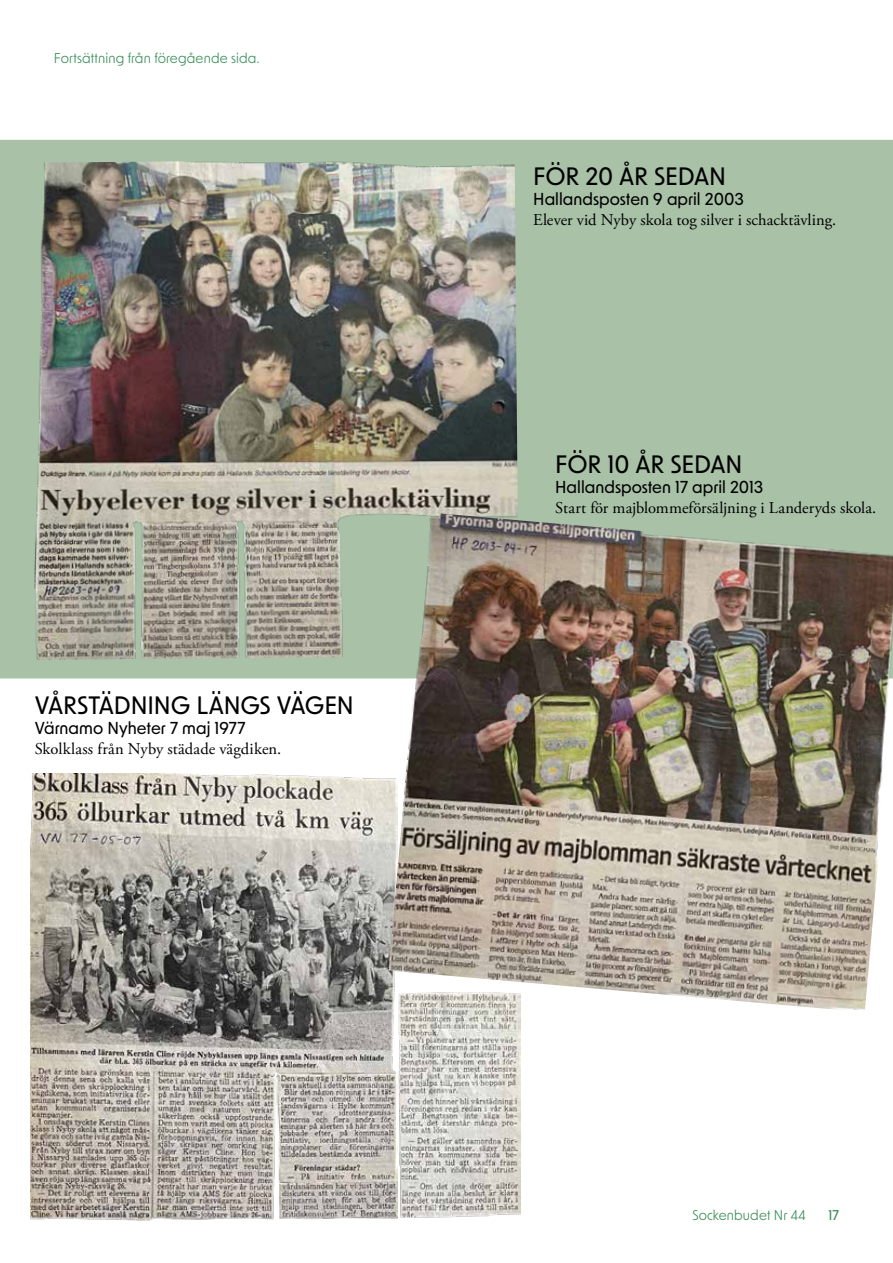
<style>
.page{position:relative;width:893px;height:1263px;background:#fff}
.page>*{position:absolute;margin:0;border:0;box-sizing:border-box;transform-origin:0 0}
.t1{font:500 24px "New Order";letter-spacing:-.01em;color:#000}
.t2{font:16.5px "Adobe Garamond Pro";letter-spacing:.005em;color:#000}
.t3{font:500 16.5px "New Order";letter-spacing:.005em;color:#000}
.t4{font:13.5px "New Order";letter-spacing:.01em;color:#388c57}
.t5{font:500 13.5px "New Order";color:#388c57}
</style>
<div class="page">
<img style="left:30px;top:774px;width:367px;height:447px">
<div style="left:0;top:140px;width:893px;height:538px;background:#a8c1a7"></div>
<img style="left:30px;top:158px;width:489px;height:502px">
<img style="left:397px;top:1012px;width:124px;height:207px">
<img style="left:389px;top:512px;width:504px;height:500px">
<p class="t4" style="left:54px;top:49px;width:207px">Fortsättning från föregående sida.</p>
<h1 class="t1" style="left:35px;top:690px;width:321px">VÅRSTÄDNING LÄNGS VÄGEN</h1>
<p class="t3" style="left:35px;top:717px;width:212px">Värnamo Nyheter 7 maj 1977</p>
<p class="t2" style="left:35px;top:739px;width:248px">Skolklass från Nyby städade vägdiken.</p>
<h1 class="t1" style="left:533px;top:161px;width:194px">FÖR 20 ÅR SEDAN</h1>
<p class="t3" style="left:533px;top:188px;width:212px">Hallandsposten 9 april 2003</p>
<p class="t2" style="left:533px;top:209px;width:305px">Elever vid Nyby skola tog silver i schacktävling.</p>
<h1 class="t1" style="left:555px;top:449px;width:189px">FÖR 10 ÅR SEDAN</h1>
<p class="t3" style="left:555px;top:476px;width:210px">Hallandsposten 17 april 2013</p>
<p class="t2" style="left:555px;top:498px;width:323px">Start för majblommeförsäljning i Landeryds skola.</p>
<p class="t4" style="left:692px;top:1206px;width:115px">Sockenbudet Nr 44</p>
<p class="t5" style="left:828px;top:1206px;width:12px">17</p>
</div>
